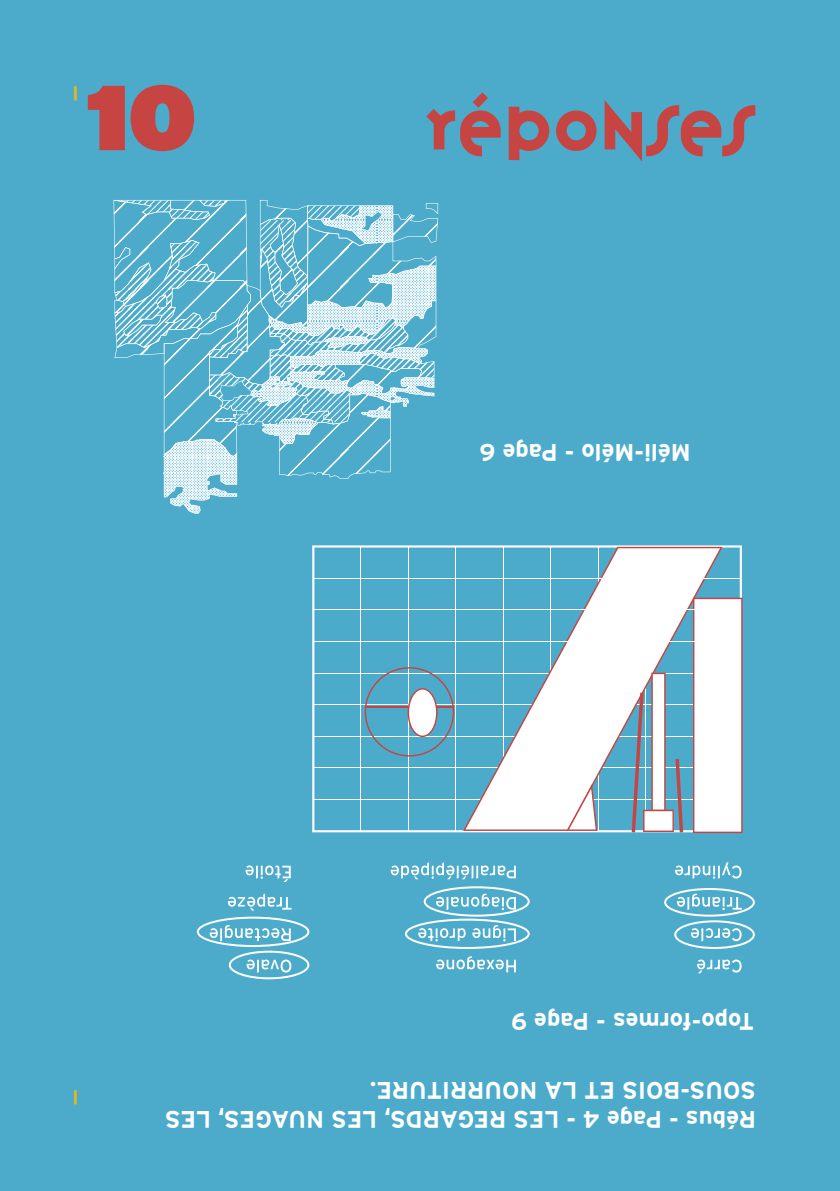
<style>
.page{position:relative;width:840px;height:1191px;background:#fff}
.page>*{position:absolute;margin:0;border:0;box-sizing:border-box;transform-origin:0 0}
.t1{font:900 92px "Interstate";color:#c64542}
.t2{font:64px "Variex OT";color:#c64542}
.t3{font:28px "Interstate";color:#e4b720}
.t4{font:700 24px/28.8px "Interstate";color:#fff}
</style>
<div class="page">
<div style="left:0;top:0;width:839px;height:1191px;background:#4cabcb"></div>
<svg style="left:312px;top:545px;width:429px;height:287px;background:#56afcd"></svg>
<hr style="left:313px;top:672px;width:427px;height:1px;background:#fff">
<hr style="left:313px;top:704px;width:427px;height:1px;background:#fff">
<hr style="left:313px;top:736px;width:427px;height:1px;background:#fff">
<hr style="left:313px;top:767px;width:427px;height:1px;background:#fff">
<hr style="left:313px;top:799px;width:427px;height:1px;background:#fff">
<hr style="left:360px;top:546px;width:1px;height:285px;background:#fff">
<hr style="left:408px;top:546px;width:1px;height:285px;background:#fff">
<hr style="left:455px;top:546px;width:1px;height:285px;background:#fff">
<hr style="left:502px;top:546px;width:1px;height:285px;background:#fff">
<hr style="left:550px;top:546px;width:1px;height:285px;background:#fff">
<hr style="left:597px;top:546px;width:1px;height:285px;background:#fff">
<hr style="left:645px;top:546px;width:1px;height:285px;background:#fff">
<hr style="left:692px;top:546px;width:1px;height:285px;background:#fff">
<svg style="left:463px;top:547px;width:259px;height:284px"></svg>
<svg style="left:364px;top:667px;width:90px;height:89px"></svg>
<hr style="left:365px;top:706px;width:43px;height:2px;background:#c64542">
<svg style="left:692px;top:597px;width:50px;height:236px"></svg>
<svg style="left:566px;top:784px;width:31px;height:47px"></svg>
<svg style="left:630px;top:672px;width:53px;height:161px"></svg>
<div style="left:674px;top:920px;width:80px;height:29px;border:2px solid #fff;border-radius:50%"></div>
<div style="left:663px;top:888px;width:91px;height:28px;border:2px solid #fff;border-radius:50%"></div>
<div style="left:405px;top:918px;width:124px;height:31px;border:2px solid #fff;border-radius:50%"></div>
<div style="left:423px;top:886px;width:106px;height:30px;border:2px solid #fff;border-radius:50%"></div>
<div style="left:229px;top:950px;width:80px;height:29px;border:2px solid #fff;border-radius:50%"></div>
<div style="left:197px;top:916px;width:112px;height:31px;border:2px solid #fff;border-radius:50%"></div>
<svg style="left:113px;top:200px;width:325px;height:313px;background:#70bbd5"></svg>
<hr style="left:313px;top:578px;width:427px;height:1px;background:#fff">
<hr style="left:313px;top:609px;width:427px;height:1px;background:#fff">
<hr style="left:313px;top:641px;width:427px;height:1px;background:#fff">
<svg style="left:245px;top:865px;width:45px;height:17px"></svg>
<svg style="left:228px;top:893px;width:63px;height:17px"></svg>
<svg style="left:209px;top:925px;width:81px;height:16px"></svg>
<svg style="left:246px;top:959px;width:45px;height:14px"></svg>
<svg style="left:390px;top:862px;width:125px;height:17px"></svg>
<svg style="left:436px;top:893px;width:79px;height:17px"></svg>
<svg style="left:418px;top:925px;width:97px;height:16px;background:#7ac0d8"></svg>
<svg style="left:436px;top:956px;width:79px;height:16px"></svg>
<svg style="left:674px;top:862px;width:67px;height:17px"></svg>
<svg style="left:676px;top:893px;width:65px;height:17px"></svg>
<svg style="left:690px;top:928px;width:51px;height:13px"></svg>
<svg style="left:696px;top:959px;width:45px;height:14px"></svg>
<p class="t3" style="left:60px;top:102px;width:19px;rotate:-90deg">—</p>
<h1 class="t1" style="left:86px;top:61px;width:111px">10</h1>
<h2 class="t2" style="left:426px;top:95px;width:329px">RéponSES</h2>
<p class="t4" style="left:690px;top:467px;width:213px;rotate:-180deg">Méli-Mélo - Page 6</p>
<p class="t4" style="left:753px;top:1035px;width:244px;rotate:-180deg">Topo-formes - Page 9</p>
<p class="t3" style="left:60px;top:1106px;width:19px;rotate:-90deg">—</p>
<p class="t4" style="left:755px;top:1133px;width:592px;rotate:-180deg">Rébus - Page 4 - LES REGARDS, LES NUAGES, LES<br>SOUS-BOIS ET LA NOURRITURE.</p>
</div>
